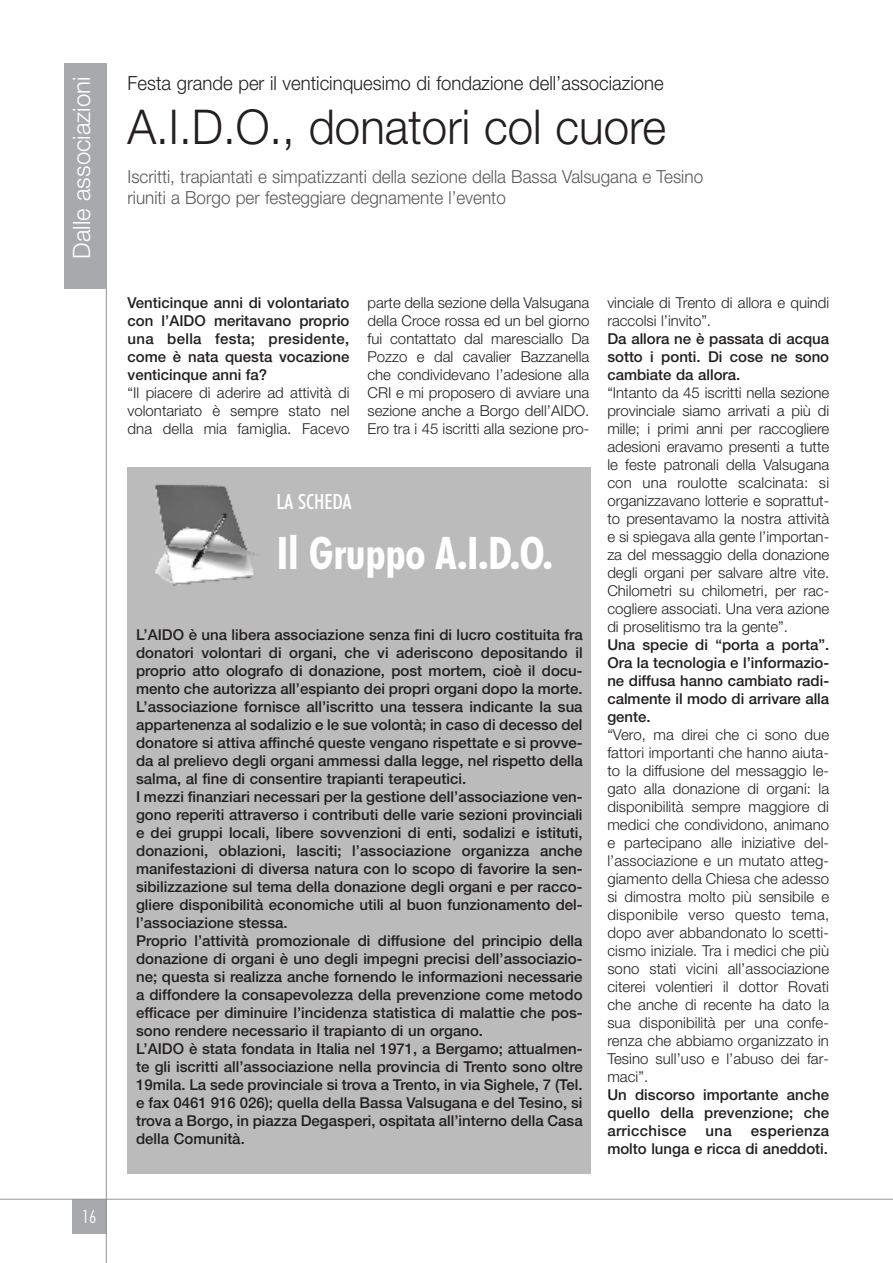
<style>
.page{position:relative;width:893px;height:1263px;background:#fff}
.page>*{position:absolute;margin:0;border:0;box-sizing:border-box;transform-origin:0 0}
.t1{font:300 48px "Helvetica Neue";color:#231f20;scale:.95 1}
.t2{font:700 condensed 45px "Futura BT";letter-spacing:-.01em;color:#fff}
.t3{font:300 24px "Helvetica Neue";color:#fff}
.t4{font:500 condensed 21px "Futura BT";color:#fff}
.t5{font:300 19.5px "Helvetica Neue";color:#231f20;scale:.95 1}
.t6{font:300 18px/21px "Helvetica Neue";color:#57585a;scale:.95 1}
.t7{font:300 condensed 18px "Futura BT";color:#fff}
.t8{font:500 15px/18px "Helvetica Neue";color:#231f20;text-align:justify}
.t9{font:300 15px/18px "Helvetica Neue";color:#231f20;text-align:justify}
</style>
<div class="page">
<div style="left:72px;top:1199px;width:34px;height:34px;background:#a8a9ad"></div>
<hr style="left:0;top:1199px;width:893px;height:1px;background:#939598">
<hr style="left:106px;top:64px;width:1px;height:1199px;background:#939598">
<div style="left:128px;top:468px;width:463px;height:706px;background:#bbb"></div>
<div style="left:64px;top:64px;width:42px;height:225px;background:#a8a9ad"></div>
<h3 class="t3" style="left:73px;top:259px;width:183px;rotate:-90deg">Dalle associazioni</h3>
<p class="t7" style="left:82px;top:1210px;width:15px">16</p>
<h3 class="t5" style="left:128px;top:77px;width:566px">Festa grande per il venticinquesimo di fondazione dell’associazione</h3>
<h1 class="t1" style="left:128px;top:110px;width:568px">A.I.D.O., donatori col cuore</h1>
<p class="t6" style="left:128px;top:168px;width:607px">Iscritti, trapiantati e simpatizzanti della sezione della Bassa Valsugana e Tesino riuniti a Borgo per festeggiare degnamente l’evento</p>
<p class="t8" style="left:128px;top:295px;width:223px">Venticinque anni di volontariato con l’AIDO meritavano proprio una bella festa; presidente, come è nata questa vocazione venticinque anni fa?</p>
<p class="t9" style="left:128px;top:385px;width:223px">“Il piacere di aderire ad attività di volontariato è sempre stato nel dna della mia famiglia. Facevo</p>
<p class="t9" style="left:367px;top:295px;width:223px">parte della sezione della Valsugana della Croce rossa ed un bel giorno fui contattato dal maresciallo Da Pozzo e dal cavalier Bazzanella che condividevano l’adesione alla CRI e mi proposero di avviare una sezione anche a Borgo dell’AIDO.<br>Ero tra i 45 iscritti alla sezione pro-</p>
<p class="t9" style="left:607px;top:295px;width:223px">vinciale di Trento di allora e quindi raccolsi l’invito”.</p>
<p class="t8" style="left:607px;top:331px;width:223px">Da allora ne è passata di acqua sotto i ponti. Di cose ne sono cambiate da allora.</p>
<p class="t9" style="left:607px;top:385px;width:223px">“Intanto da 45 iscritti nella sezione provinciale siamo arrivati a più di mille; i primi anni per raccogliere adesioni eravamo presenti a tutte le feste patronali della Valsugana con una roulotte scalcinata: si organizzavano lotterie e soprattut&shy;to presentavamo la nostra attività e si spiegava alla gente l’importan&shy;za del messaggio della donazione degli organi per salvare altre vite.<br>Chilometri su chilometri, per rac&shy;cogliere associati. Una vera azione di proselitismo tra la gente”.</p>
<p class="t8" style="left:607px;top:637px;width:223px">Una specie di “porta a porta”.<br>Ora la tecnologia e l’informazio&shy;ne diffusa hanno cambiato radi&shy;calmente il modo di arrivare alla gente.</p>
<p class="t9" style="left:607px;top:727px;width:223px">“Vero, ma direi che ci sono due fattori importanti che hanno aiuta&shy;to la diffusione del messaggio le&shy;gato alla donazione di organi: la disponibilità sempre maggiore di medici che condividono, animano e partecipano alle iniziative del&shy;l’associazione e un mutato atteg&shy;giamento della Chiesa che adesso si dimostra molto più sensibile e disponibile verso questo tema, dopo aver abbandonato lo scetti&shy;cismo iniziale. Tra i medici che più sono stati vicini all’associazione citerei volentieri il dottor Rovati che anche di recente ha dato la sua disponibilità per una confe&shy;renza che abbiamo organizzato in Tesino sull’uso e l’abuso dei far&shy;maci”.</p>
<p class="t8" style="left:607px;top:1087px;width:223px">Un discorso importante anche quello della prevenzione; che arricchisce</p>
<h3 class="t4" style="left:276px;top:493px;width:77px">LA SCHEDA</h3>
<h2 class="t2" style="left:276px;top:535px;width:278px">Il Gruppo A.I.D.O.</h2>
<p class="t8" style="left:136px;top:627px;width:448px;text-align:left">L’AIDO è una libera associazione senza fini di lucro costituita fra donatori volontari di organi, che vi aderiscono depositando il proprio atto olografo di donazione, post mortem, cioè il docu&shy;mento che autorizza all’espianto dei propri organi dopo la morte.<br>L’associazione fornisce all’iscritto una tessera indicante la sua appartenenza al sodalizio e le sue volontà; in caso di decesso del donatore si attiva affinché queste vengano rispettate e si provve&shy;da al prelievo degli organi ammessi dalla legge, nel rispetto della salma, al fine di consentire trapianti terapeutici.<br>I mezzi finanziari necessari per la gestione dell’associazione ven&shy;gono reperiti attraverso i contributi delle varie sezioni provinciali e dei gruppi locali, libere sovvenzioni di enti, sodalizi e istituti, donazioni, oblazioni, lasciti; l’associazione organizza anche manifestazioni di diversa natura con lo scopo di favorire la sen&shy;sibilizzazione sul tema della donazione degli organi e per racco&shy;gliere disponibilità economiche utili al buon funzionamento del&shy;l’associazione stessa.<br>Proprio l’attività promozionale di diffusione del principio della donazione di organi è uno degli impegni precisi dell’associazio&shy;ne; questa si realizza anche fornendo le informazioni necessarie a diffondere la consapevolezza della prevenzione come metodo efficace per diminuire l’incidenza statistica di malattie che pos&shy;sono rendere necessario il trapianto di un organo.<br>L’AIDO è stata fondata in Italia nel 1971, a Bergamo; attualmen&shy;te gli iscritti all’associazione nella provincia di Trento sono oltre 19mila. La sede provinciale si trova a Trento, in via Sighele, 7 (Tel. e fax 0461 916 026); quella della Bassa Valsugana e del Tesino, si trova a Borgo, in piazza Degasperi, ospitata all’interno della Casa della Comunità.</p>
<p class="t8" style="left:607px;top:1123px;width:223px;text-align:right">esperienza<br>molto lunga e ricca di aneddoti.</p>
<p class="t8" style="left:706px;top:1123px;width:28px">una</p>
</div>
